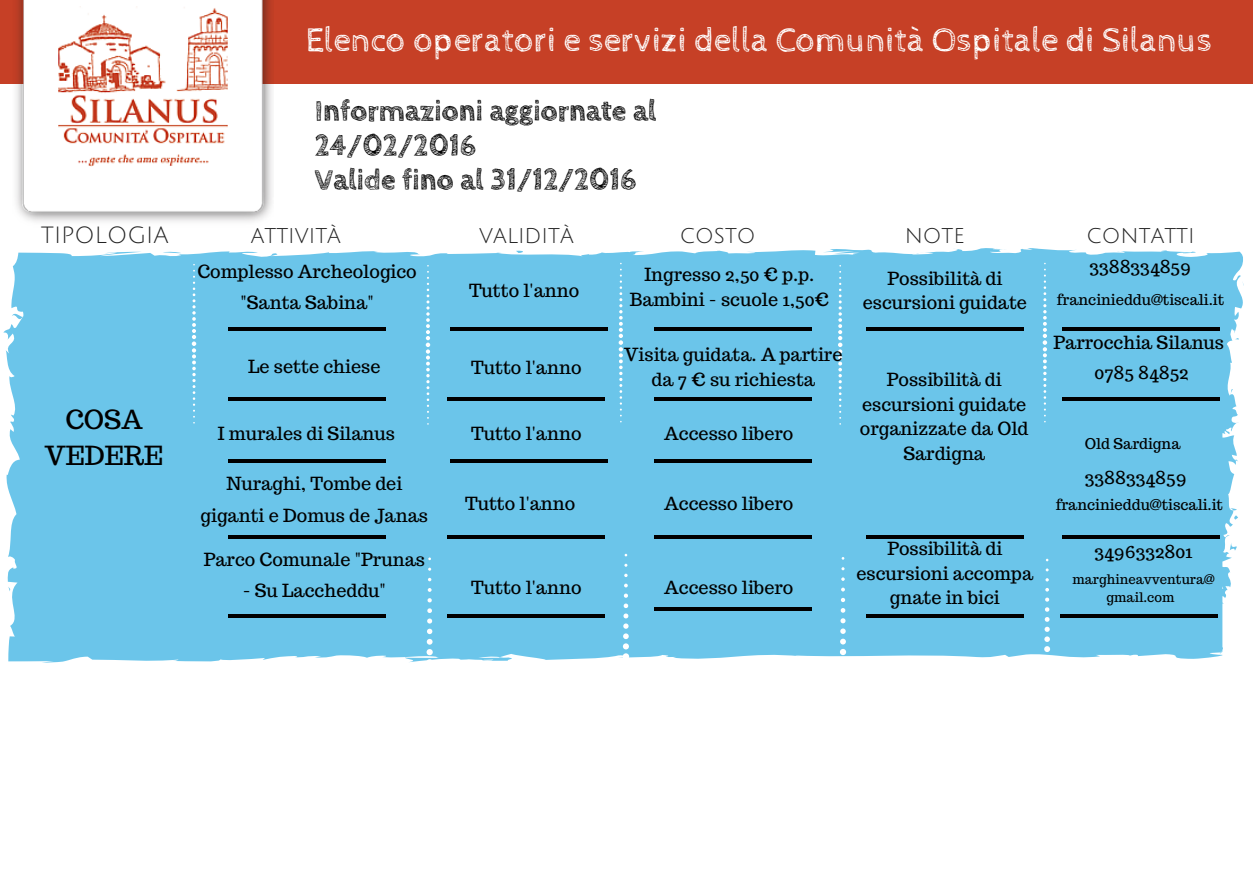
<style>
.page{position:relative;width:1253px;height:876px;background:#fff}
.page>*{position:absolute;margin:0;border:0;box-sizing:border-box;transform-origin:0 0}
.t1{font:34.5px "Cabin Sketch";color:#fff}
.t2{font:700 29.55px/34.8px "Cabin Sketch";color:#000}
.t3{font:26.25px/36px "Trocchi";color:#000;text-align:center}
.t4{font:22.95px "Julius Sans One";color:#222}
.t5{font:18px/24.8px "Trocchi";color:#000;text-align:center}
.t6{font:14.7px "Trocchi";color:#000}
.t7{font:13.05px/18px "Trocchi";color:#000;text-align:center}
</style>
<div class="page">
<div style="left:0;top:0;width:1252px;height:83px;background:#c64026"></div>
<div style="left:3px;top:248px;width:1240px;height:414px;background:#6bc5ea"></div>
<svg style="left:1229px;top:388px;width:3px;height:7px"></svg>
<svg style="left:1229px;top:540px;width:11px;height:12px"></svg>
<svg style="left:1229px;top:507px;width:9px;height:14px"></svg>
<svg style="left:1234px;top:336px;width:4px;height:3px"></svg>
<svg style="left:516px;top:250px;width:9px;height:3px"></svg>
<svg style="left:162px;top:251px;width:19px;height:2px"></svg>
<svg style="left:192px;top:264px;width:4px;height:159px"></svg>
<svg style="left:426px;top:265px;width:4px;height:159px"></svg>
<svg style="left:426px;top:618px;width:7px;height:44px"></svg>
<svg style="left:427px;top:608px;width:5px;height:4px"></svg>
<svg style="left:427px;top:598px;width:5px;height:4px"></svg>
<svg style="left:428px;top:577px;width:3px;height:4px"></svg>
<svg style="left:622px;top:603px;width:7px;height:56px"></svg>
<svg style="left:624px;top:593px;width:4px;height:4px"></svg>
<svg style="left:624px;top:583px;width:4px;height:4px"></svg>
<svg style="left:624px;top:573px;width:3px;height:4px"></svg>
<svg style="left:839px;top:618px;width:7px;height:44px"></svg>
<svg style="left:840px;top:608px;width:5px;height:4px"></svg>
<svg style="left:841px;top:597px;width:4px;height:5px"></svg>
<svg style="left:841px;top:587px;width:4px;height:4px"></svg>
<svg style="left:1044px;top:607px;width:6px;height:55px"></svg>
<svg style="left:1045px;top:597px;width:4px;height:4px"></svg>
<svg style="left:1045px;top:587px;width:4px;height:4px"></svg>
<svg style="left:618px;top:263px;width:5px;height:159px"></svg>
<svg style="left:838px;top:265px;width:4px;height:159px"></svg>
<svg style="left:1042px;top:263px;width:5px;height:159px"></svg>
<hr style="left:228px;top:327px;width:158px;height:4px;background:#000">
<hr style="left:450px;top:327px;width:157px;height:4px;background:#000">
<hr style="left:654px;top:327px;width:158px;height:4px;background:#000">
<hr style="left:866px;top:327px;width:157px;height:4px;background:#000">
<hr style="left:1061px;top:327px;width:158px;height:4px;background:#000">
<img style="left:12px;top:0;width:261px;height:222px">
<hr style="left:228px;top:397px;width:158px;height:3px;background:#000">
<hr style="left:228px;top:459px;width:158px;height:3px;background:#000">
<hr style="left:228px;top:535px;width:158px;height:4px;background:#000">
<hr style="left:228px;top:614px;width:158px;height:3px;background:#000">
<hr style="left:447px;top:397px;width:158px;height:3px;background:#000">
<hr style="left:450px;top:459px;width:157px;height:3px;background:#000">
<hr style="left:447px;top:535px;width:158px;height:4px;background:#000">
<hr style="left:447px;top:614px;width:158px;height:3px;background:#000">
<hr style="left:654px;top:397px;width:158px;height:3px;background:#000">
<hr style="left:654px;top:459px;width:158px;height:3px;background:#000">
<hr style="left:654px;top:535px;width:158px;height:4px;background:#000">
<hr style="left:654px;top:607px;width:158px;height:4px;background:#000">
<hr style="left:866px;top:535px;width:157px;height:4px;background:#000">
<hr style="left:866px;top:614px;width:157px;height:3px;background:#000">
<hr style="left:1061px;top:397px;width:158px;height:3px;background:#000">
<hr style="left:1061px;top:535px;width:158px;height:4px;background:#000">
<hr style="left:1060px;top:614px;width:158px;height:3px;background:#000">
<h1 class="t1" style="left:306px;top:20px;width:908px">Elenco operatori e servizi della Comunità Ospitale di Silanus</h1>
<h2 class="t2" style="left:315px;top:94px;width:343px">Informazioni aggiornate al<br>24/02/2016<br>Valide fino al 31/12/2016</h2>
<p class="t4" style="left:41px;top:223px;width:129px">TIPOLOGIA</p>
<p class="t4" style="left:251px;top:223px;width:92px">attività</p>
<p class="t4" style="left:479px;top:223px;width:96px">validità</p>
<p class="t4" style="left:680px;top:223px;width:77px">costo</p>
<p class="t4" style="left:904px;top:223px;width:62px">note</p>
<p class="t4" style="left:1086px;top:223px;width:110px">contatti</p>
<h3 class="t3" style="left:45px;top:401px;width:120px">COSA<br>VEDERE</h3>
<p class="t5" style="left:197px;top:255px;width:221px;line-height:31.5px">Complesso Archeologico "Santa Sabina"</p>
<p class="t5" style="left:248px;top:354px;width:134px">Le sette chiese</p>
<p class="t5" style="left:218px;top:420px;width:179px">I murales di Silanus</p>
<p class="t5" style="left:201px;top:468px;width:229px;line-height:31.5px">Nuraghi, Tombe dei giganti e Domus de Janas</p>
<p class="t5" style="left:204px;top:546px;width:223px">Parco Comunale "Prunas</p>
<p class="t5" style="left:243px;top:578px;width:145px">- Su Laccheddu"</p>
<p class="t5" style="left:469px;top:278px;width:112px">Tutto l'anno</p>
<p class="t5" style="left:471px;top:354px;width:112px">Tutto l'anno</p>
<p class="t5" style="left:471px;top:421px;width:112px">Tutto l'anno</p>
<p class="t5" style="left:465px;top:490px;width:112px">Tutto l'anno</p>
<p class="t5" style="left:471px;top:575px;width:112px">Tutto l'anno</p>
<p class="t5" style="left:629px;top:262px;width:201px">Ingresso 2,50 € p.p.<br>Bambini - scuole 1,50€</p>
<p class="t5" style="left:862px;top:265px;width:166px">Possibilità di escursioni guidate</p>
<p class="t5" style="left:624px;top:342px;width:220px">Visita guidata. A partire da 7 € su richiesta</p>
<p class="t5" style="left:664px;top:421px;width:131px">Accesso libero</p>
<p class="t5" style="left:664px;top:490px;width:131px">Accesso libero</p>
<p class="t5" style="left:664px;top:575px;width:131px">Accesso libero</p>
<p class="t5" style="left:860px;top:367px;width:170px">Possibilità di escursioni guidate organizzate da Old<br>Sardigna</p>
<p class="t5" style="left:856px;top:535px;width:178px">Possibilità di escursioni accompa gnate in bici</p>
<p class="t5" style="left:1089px;top:254px;width:103px">3388334859</p>
<p class="t6" style="left:1056px;top:290px;width:169px">francinieddu@tiscali.it</p>
<p class="t5" style="left:1053px;top:327px;width:172px;line-height:30.3px">Parrocchia Silanus<br>0785 84852</p>
<p class="t6" style="left:1084px;top:434px;width:97px">Old Sardigna</p>
<p class="t5" style="left:1084px;top:464px;width:103px">3388334859</p>
<p class="t6" style="left:1055px;top:494px;width:169px">francinieddu@tiscali.it</p>
<p class="t5" style="left:1094px;top:539px;width:99px">3496332801</p>
<p class="t7" style="left:1072px;top:570px;width:144px">marghineavventura@ gmail.com</p>
</div>
